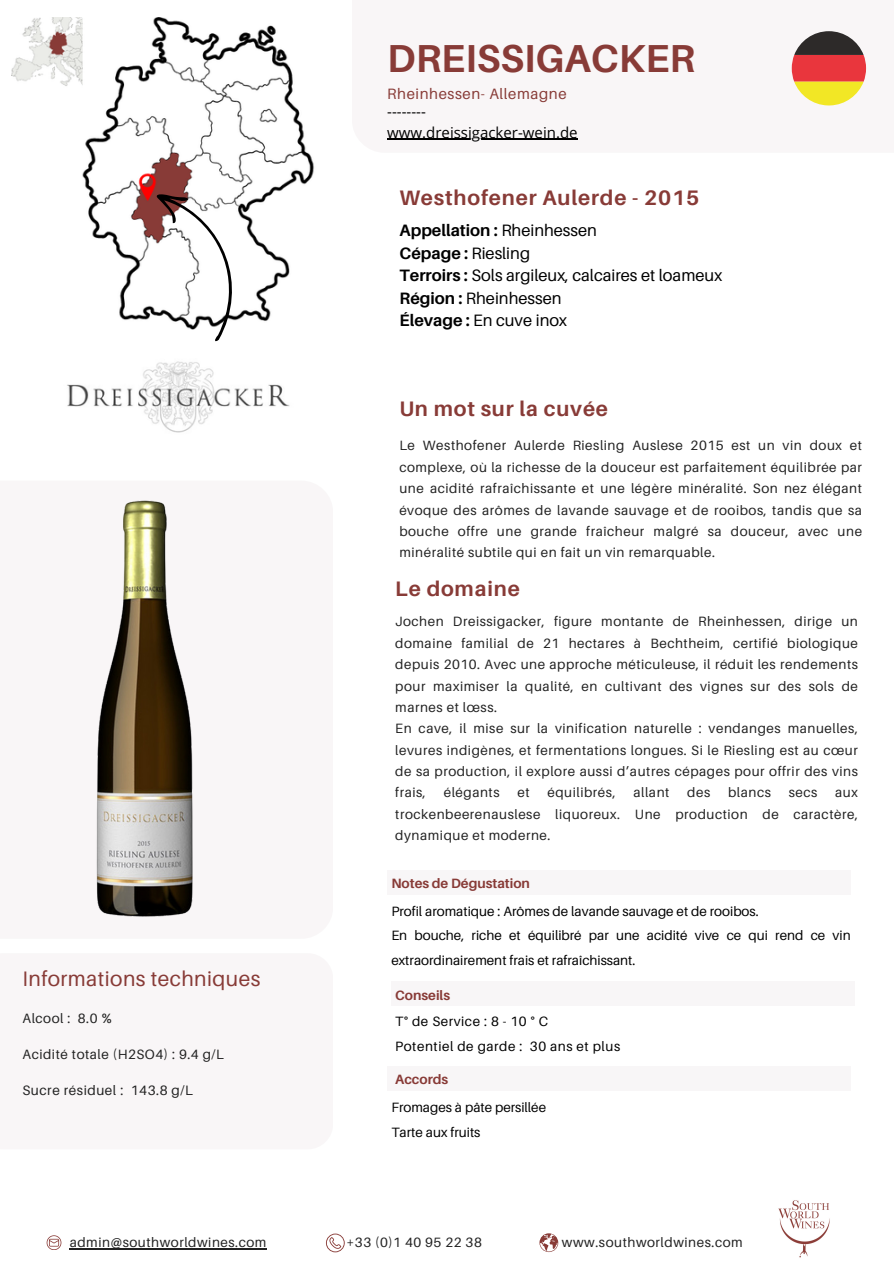
<style>
.page{position:relative;width:894px;height:1264px;background:#fff}
.page>*{position:absolute;margin:0;border:0;box-sizing:border-box;transform-origin:0 0}
.t1{font:700 39px "Aileron";color:#883b37}
.t2{font:700 21px "Aileron";letter-spacing:.04em;color:#883b37}
.t3{font:21px "Aileron";letter-spacing:.02em;color:#883b37}
.t4{font:16.5px/22.5px "Aileron";color:#000}
.t5{font:15px "Open Sans";color:#000}
.t6{font:15px "Aileron";letter-spacing:.04em;color:#883b37}
.t7{font:13.65px "Aileron";letter-spacing:.04em;color:#222}
.t8{font:13.5px/21.3px "Aileron";letter-spacing:.04em;color:#222;text-align:justify}
.t9{font:13.5px/24.8px "Aileron";color:#000}
.t10{font:13.5px "Aileron";letter-spacing:.04em;color:#000}
.t11{font:700 13.5px "Aileron";color:#883b37}
.s1{font-weight:700}
</style>
<div class="page">
<div style="left:387px;top:870px;width:463px;height:24px;background:#f8f6f7"></div>
<div style="left:387px;top:1066px;width:463px;height:25px;background:#f8f6f7"></div>
<div style="left:391px;top:980px;width:463px;height:25px;background:#f8f6f7"></div>
<svg style="left:539px;top:1233px;width:19px;height:18px"></svg>
<hr style="left:70px;top:1248px;width:197px;height:1px;background:#222">
<svg style="left:326px;top:1233px;width:18px;height:19px"></svg>
<img style="left:778px;top:1200px;width:52px;height:58px">
<svg style="left:47px;top:1235px;width:14px;height:14px"></svg>
<div style="left:352px;top:0;width:541px;height:153px;background:#f9f6f7"></div>
<img style="left:11px;top:17px;width:303px;height:303px">
<svg style="left:145px;top:173px;width:125px;height:169px"></svg>
<img style="left:67px;top:361px;width:223px;height:72px">
<img style="left:96px;top:500px;width:97px;height:417px">
<hr style="left:387px;top:139px;width:190px;height:1px;background:#000">
<p class="t1" style="left:387px;top:34px;width:309px">DREISSIGACKER</p>
<h2 class="t6" style="left:387px;top:84px;width:181px">Rheinhessen- Allemagne</h2>
<h5 class="t5" style="left:387px;top:101px;width:40px">--------</h5>
<p class="t5" style="left:387px;top:122px;width:192px">www.dreissigacker-wein.de</p>
<p class="t2" style="left:399px;top:184px;width:301px">Westhofener Aulerde - 2015</p>
<p class="t4" style="left:399px;top:219px;width:324px"><span class="s1">Appellation :</span> Rheinhessen<br><span class="s1">Cépage :</span> Riesling<br><span class="s1">Terroirs :</span> Sols argileux, calcaires et loameux<br><span class="s1">Région :</span> Rheinhessen<br><span class="s1">Élevage :</span> En cuve inox</p>
<h2 class="t2" style="left:399px;top:395px;width:210px">Un mot sur la cuvée</h2>
<p class="t8" style="left:399px;top:435px;width:464px">Le Westhofener Aulerde Riesling Auslese 2015 est un vin doux et complexe, où la richesse de la douceur est parfaitement équilibrée par une acidité rafraîchissante et une légère minéralité. Son nez élégant évoque des arômes de lavande sauvage et de rooibos, tandis que sa bouche offre une grande fraîcheur malgré sa douceur, avec une minéralité subtile qui en fait un vin remarquable.</p>
<h5 class="t2" style="left:395px;top:575px;width:126px">Le domaine</h5>
<p class="t8" style="left:395px;top:610px;width:464px">Jochen Dreissigacker, figure montante de Rheinhessen, dirige un domaine familial de 21 hectares à Bechtheim, certifié biologique depuis 2010. Avec une approche méticuleuse, il réduit les rendements pour maximiser la qualité, en cultivant des vignes sur des sols de marnes et lœss.</p>
<p class="t8" style="left:395px;top:717px;width:464px">En cave, il mise sur la vinification naturelle : vendanges manuelles, levures indigènes, et fermentations longues. Si le Riesling est au cœur de sa production, il explore aussi d’autres cépages pour offrir des vins frais,</p>
<p class="t8" style="left:443px;top:781px;width:57px">élégants</p>
<p class="t8" style="left:517px;top:781px;width:14px">et</p>
<p class="t8" style="left:547px;top:781px;width:70px">équilibrés,</p>
<p class="t8" style="left:633px;top:781px;width:37px">allant</p>
<p class="t8" style="left:687px;top:781px;width:24px">des</p>
<p class="t8" style="left:728px;top:781px;width:44px">blancs</p>
<p class="t8" style="left:788px;top:781px;width:30px">secs</p>
<p class="t8" style="left:395px;top:781px;width:464px;text-indent:440px">aux trockenbeerenauslese liquoreux. Une production de caractère, dynamique et moderne.</p>
<h4 class="t3" style="left:22px;top:966px;width:239px">Informations techniques</h4>
<h4 class="t8" style="left:22px;top:1007px;width:91px">Alcool : 8.0 %</h4>
<h4 class="t8" style="left:22px;top:1043px;width:203px">Acidité totale (H2SO4) : 9.4 g/L</h4>
<h2 class="t7" style="left:22px;top:1082px;width:172px">Sucre résiduel : 143.8 g/L</h2>
<p class="t11" style="left:391px;top:874px;width:140px">Notes de Dégustation</p>
<p class="t9" style="left:391px;top:898px;width:369px">Profil aromatique : Arômes de lavande sauvage et de rooibos.</p>
<p class="t9" style="left:391px;top:923px;width:461px">En bouche, riche et équilibré par une acidité vive ce qui rend ce vin extraordinairement frais et rafraîchissant.</p>
<p class="t11" style="left:395px;top:986px;width:56px">Conseils</p>
<p class="t10" style="left:395px;top:1013px;width:154px">T° de Service : 8 - 10 ° C</p>
<p class="t10" style="left:395px;top:1037px;width:226px">Potentiel de garde : 30 ans et plus</p>
<p class="t11" style="left:395px;top:1071px;width:55px">Accords</p>
<h3 class="t9" style="left:391px;top:1094px;width:156px">Fromages à pâte persillée</h3>
<p class="t9" style="left:391px;top:1119px;width:91px">Tarte aux fruits</p>
<h1 class="t8" style="left:70px;top:1231px;width:198px">admin@southworldwines.com</h1>
<h1 class="t8" style="left:346px;top:1231px;width:137px">+33 (0)1 40 95 22 38</h1>
<h1 class="t8" style="left:562px;top:1231px;width:182px">www.southworldwines.com</h1>
</div>
